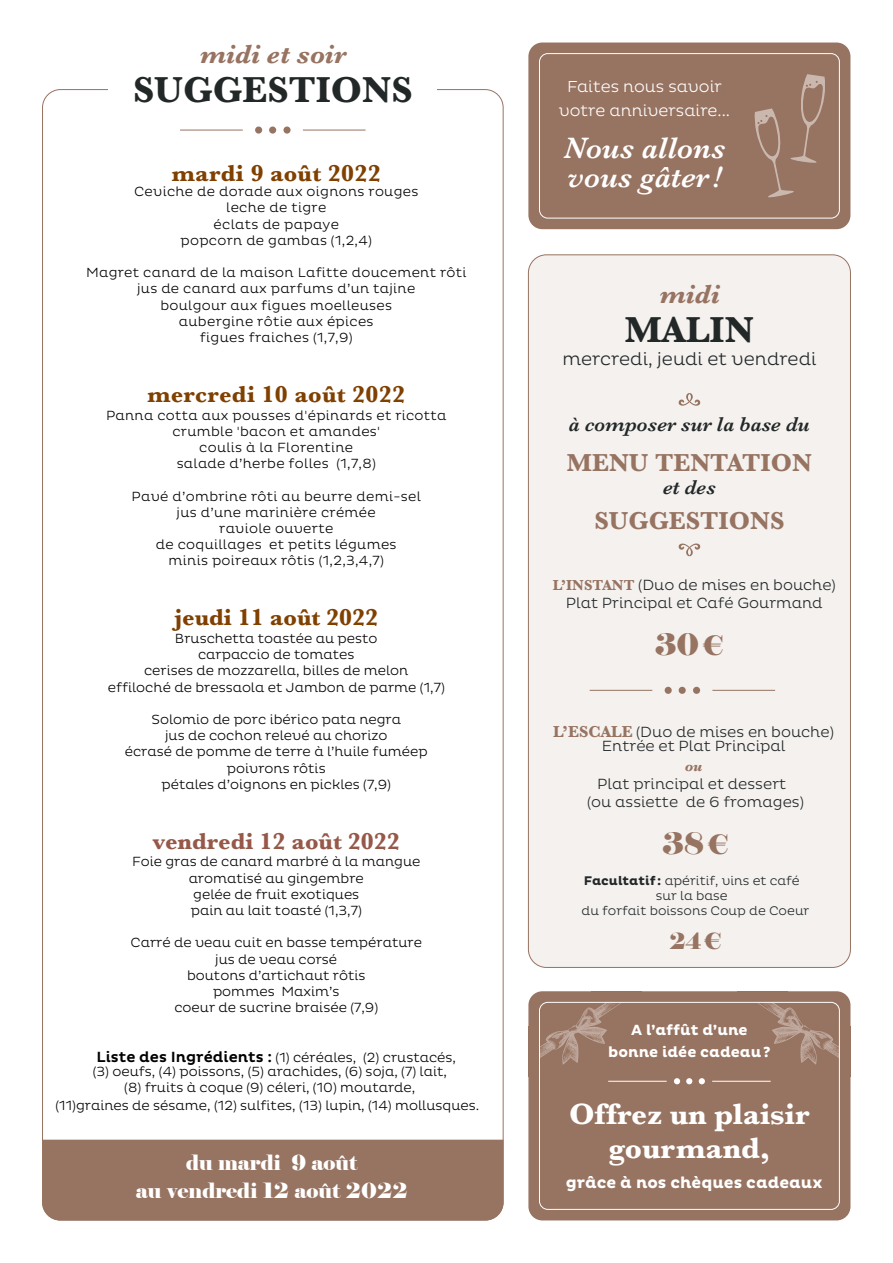
<style>
.page{position:relative;width:893px;height:1263px;background:#fff}
.page>*{position:absolute;margin:0;border:0;box-sizing:border-box;transform-origin:0 0}
.t1{font:700 37.5px "Baskerville";color:#222727}
.t2{font:700 30.6px/35px "Baskerville";color:#fff;text-align:center}
.t3{font:italic 600 30.6px "Baskerville";color:#fff}
.t4{font:30px "Elephant";color:#977361}
.t5{font:30px "Elephant";color:#977361}
.t6{font:italic 700 27px "Baskerville";color:#977361}
.t7{font:700 25.5px "Baskerville";color:#977361}
.t8{font:700 24px "Baskerville";letter-spacing:.01em;color:#804000}
.t9{font:700 24px "Baskerville";color:#965849}
.t10{font:22.5px "Elephant";color:#977361}
.t11{font:21px/28px "Elephant";color:#fff;text-align:center}
.t12{font:italic 600 20.7px "Baskerville";color:#222727}
.t13{font:300 18px "Pluto";color:#222727}
.t14{font:300 16.2px "Pluto";color:#fff}
.t15{font:700 16.2px "Pluto";color:#fff}
.t16{font:300 15px/18px "Pluto";color:#222727;text-align:center}
.t17{font:700 15px "Pluto";color:#fff}
.t18{font:300 13.5px/16.2px "Pluto";color:#000;text-align:center}
.t19{font:300 13.5px/16.2px "Pluto";letter-spacing:.02em;color:#000;text-align:center}
.t20{font:300 12.75px/15.1px "Pluto";color:#222727;text-align:center}
.s1{font-weight:500;font-size:15px}
.s2{font-family:"Baskerville";font-weight:700;color:#977361}
.s3{font-size:27px}
.s4{font-family:"Baskerville";font-weight:700;font-size:16.5px;color:#977361}
.s5{font-family:"Baskerville";font-weight:700;font-style:italic;color:#977361}
.s6{font-style:inherit}
.s7{font-weight:700}
</style>
<div class="page">
<div style="left:528px;top:255px;width:322px;height:712px;background:#f4f1ef;border-radius:18px"></div>
<div style="left:528px;top:991px;width:322px;height:229px;background:#977361;border-radius:14px"></div>
<svg style="left:528px;top:991px;width:92px;height:74px"></svg>
<svg style="left:759px;top:991px;width:92px;height:76px"></svg>
<div style="left:528px;top:1026px;width:11px;height:50px;background:#977361"></div>
<div style="left:840px;top:1026px;width:10px;height:50px;background:#977361"></div>
<div style="left:591px;top:991px;width:50px;height:11px;background:#977361"></div>
<div style="left:737px;top:991px;width:51px;height:11px;background:#977361"></div>
<div style="left:539px;top:1002px;width:301px;height:208px;border:1px solid #fff;border-radius:8px"></div>
<div style="left:42px;top:1140px;width:461px;height:80px;background:#977361"></div>
<svg style="left:679px;top:543px;width:21px;height:13px"></svg>
<svg style="left:679px;top:393px;width:21px;height:13px"></svg>
<hr style="left:608px;top:1081px;width:59px;height:1px;background:#fff">
<hr style="left:712px;top:1081px;width:59px;height:1px;background:#fff">
<svg style="left:674px;top:1078px;width:6px;height:6px"></svg>
<svg style="left:686px;top:1078px;width:6px;height:6px"></svg>
<svg style="left:699px;top:1078px;width:6px;height:6px"></svg>
<div style="left:528px;top:43px;width:322px;height:186px;background:#977361;border-radius:14px"></div>
<div style="left:539px;top:53px;width:301px;height:165px;border:1px solid #fff;border-radius:8px"></div>
<svg style="left:754px;top:74px;width:71px;height:124px"></svg>
<div style="left:665px;top:687px;width:7px;height:7px;background:#977361;border-radius:50%"></div>
<div style="left:679px;top:687px;width:7px;height:7px;background:#977361;border-radius:50%"></div>
<div style="left:693px;top:687px;width:7px;height:7px;background:#977361;border-radius:50%"></div>
<hr style="left:590px;top:690px;width:62px;height:1px;background:#977361">
<hr style="left:712px;top:690px;width:63px;height:1px;background:#977361">
<div style="left:255px;top:126px;width:7px;height:8px;background:#977361;border-radius:50%"></div>
<div style="left:269px;top:126px;width:7px;height:8px;background:#977361;border-radius:50%"></div>
<div style="left:283px;top:126px;width:8px;height:8px;background:#977361;border-radius:50%"></div>
<hr style="left:180px;top:130px;width:63px;height:1px;background:#977361">
<hr style="left:303px;top:130px;width:63px;height:1px;background:#977361">
<p class="t6" style="left:200px;top:35px;width:148px">midi et soir</p>
<p class="t1" style="left:133px;top:63px;width:281px">SUGGESTIONS</p>
<h3 class="t8" style="left:172px;top:156px;width:210px">mardi 9 août 2022</h3>
<p class="t19" style="left:134px;top:184px;width:286px">Ceviche de dorade aux oignons rouges leche de tigre<br>éclats de papaye<br>popcorn de gambas (1,2,4)</p>
<p class="t19" style="left:86px;top:265px;width:382px">Magret canard de la maison Lafitte doucement rôti jus de canard aux parfums d’un tajine<br>boulgour aux figues moelleuses<br>aubergine rôtie aux épices<br>figues fraiches (1,7,9)</p>
<h3 class="t8" style="left:147px;top:377px;width:259px">mercredi 10 août 2022</h3>
<p class="t19" style="left:106px;top:407px;width:342px">Panna cotta aux pousses d'épinards et ricotta crumble 'bacon et amandes'<br>coulis à la Florentine<br>salade d’herbe folles (1,7,8)</p>
<p class="t19" style="left:132px;top:488px;width:291px">Pavé d’ombrine rôti au beurre demi-sel jus d’une marinière crémée<br>raviole ouverte<br>de coquillages et petits légumes<br>minis poireaux rôtis (1,2,3,4,7)</p>
<h3 class="t8" style="left:174px;top:601px;width:205px">jeudi 11 août 2022</h3>
<p class="t18" style="left:108px;top:630px;width:339px">Bruschetta toastée au pesto<br>carpaccio de tomates<br>cerises de mozzarella, billes de melon<br>effiloché de bressaola et Jambon de parme (1,7)</p>
<p class="t18" style="left:125px;top:711px;width:304px">Solomio de porc ibérico pata negra<br>jus de cochon relevé au chorizo<br>écrasé de pomme de terre à l’huile fuméep poivrons rôtis<br>pétales d’oignons en pickles (7,9)</p>
<h3 class="t9" style="left:153px;top:824px;width:248px">vendredi 12 août 2022</h3>
<p class="t18" style="left:132px;top:854px;width:290px">Foie gras de canard marbré à la mangue aromatisé au gingembre<br>gelée de fruit exotiques<br>pain au lait toasté (1,3,7)</p>
<p class="t18" style="left:131px;top:935px;width:293px">Carré de veau cuit en basse température jus de veau corsé<br>boutons d’artichaut rôtis<br>pommes Maxim’s<br>coeur de sucrine braisée (7,9)</p>
<p class="t18" style="left:93px;top:1050px;width:365px;line-height:14px;text-align:left"><span class="s1">Liste des Ingrédients :</span> (1) céréales, (2) crustacés, (3) oeufs, (4) poissons, (5) arachides, (6) soja, (7) lait,</p>
<p class="t18" style="left:55px;top:1078px;width:425px;line-height:18px">(8) fruits à coque (9) céleri, (10) moutarde,<br>(11)graines de sésame, (12) sulfites, (13) lupin, (14) mollusques.</p>
<h3 class="t11" style="left:136px;top:1148px;width:273px">du mardi 9 août<br>au vendredi 12 août 2022</h3>
<p class="t14" style="left:567px;top:77px;width:157px">Faites nous savoir</p>
<p class="t14" style="left:559px;top:101px;width:173px">votre anniversaire...</p>
<p class="t3" style="left:564px;top:127px;width:163px">Nous allons</p>
<p class="t3" style="left:568px;top:156px;width:155px">vous gâter !</p>
<p class="t6" style="left:659px;top:276px;width:62px">midi</p>
<p class="t1" style="left:625px;top:304px;width:131px">MALIN</p>
<p class="t13" style="left:562px;top:348px;width:256px">mercredi, jeudi et vendredi</p>
<h3 class="t12" style="left:569px;top:410px;width:242px">à composer sur la base du</h3>
<p class="t7" style="left:567px;top:445px;width:247px">MENU TENTATION</p>
<p class="t12" style="left:663px;top:473px;width:54px">et des</p>
<p class="t7" style="left:594px;top:503px;width:191px">SUGGESTIONS</p>
<p class="t16" style="left:553px;top:576px;width:284px"><span class="s2">L’INSTANT</span> (Duo de mises en bouche)</p>
<p class="t16" style="left:566px;top:594px;width:258px">Plat Principal et Café Gourmand</p>
<p class="t4" style="left:655px;top:626px;width:70px">30 <span class="s3">€</span></p>
<p class="t16" style="left:553px;top:726px;width:282px;line-height:13.5px"><span class="s4">L’ESCALE</span> (Duo de mises en bouche)<br>Entrée et Plat Principal</p>
<p class="t16" style="left:587px;top:757px;width:218px"><span class="s5">ou<br></span>Plat principal et dessert (ou assiette de 6 fromages)</p>
<p class="t5" style="left:662px;top:824px;width:68px">3<span class="s6">8</span><span class="s3">€</span></p>
<p class="t20" style="left:581px;top:873px;width:229px"><span class="s7">Facultatif :</span> apéritif, vins et café sur la base<br>du forfait boissons Coup de Coeur</p>
<p class="t10" style="left:669px;top:926px;width:54px">2<span class="s6">4</span>€</p>
<p class="t17" style="left:631px;top:1021px;width:118px">A l’affût d’une</p>
<p class="t17" style="left:608px;top:1044px;width:164px">bonne idée cadeau?</p>
<p class="t2" style="left:569px;top:1096px;width:242px">Offrez un plaisir gourmand,</p>
<p class="t15" style="left:566px;top:1173px;width:258px">grâce à nos chèques cadeaux</p>
</div>
